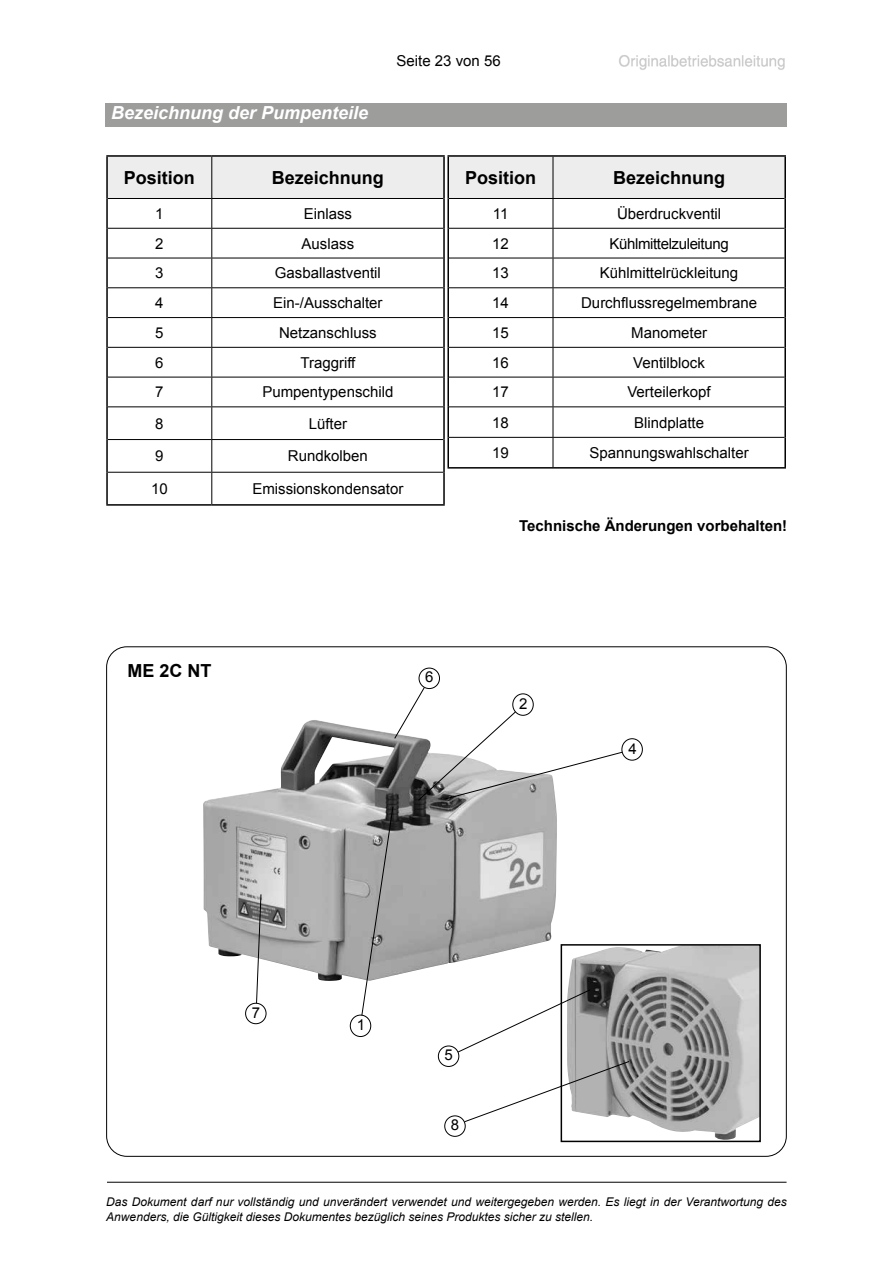
<style>
.page{position:relative;width:893px;height:1263px;background:#fff}
.page>*{position:absolute;margin:0;border:0;box-sizing:border-box;transform-origin:0 0}
.hand12e{font:700 18px "Arial";color:#000}
.Unterkapitel_ohne_d{font:italic 700 18px "Arial";color:#fff}
.text{font:15px "Arial";color:#000}
.text12f{font:700 15px "Arial";color:#000}
.text-2{font:15px "Arial";letter-spacing:-.025em;color:#000}
.t1{font:italic 12px/14.4px "Arial";color:#000}
</style>
<div class="page">
<hr style="left:107px;top:1182px;width:679px;height:1px;background:#000">
<img style="left:619px;top:55px;width:166px;height:15px">
<div style="left:105px;top:103px;width:682px;height:24px;background:#9d9d9c"></div>
<hr style="left:106px;top:157px;width:2px;height:41px;background:#000">
<hr style="left:106px;top:155px;width:106px;height:2px;background:#000">
<hr style="left:212px;top:155px;width:233px;height:2px;background:#000">
<hr style="left:106px;top:198px;width:2px;height:30px;background:#000">
<hr style="left:106px;top:228px;width:2px;height:30px;background:#000">
<hr style="left:106px;top:258px;width:2px;height:30px;background:#000">
<hr style="left:106px;top:288px;width:2px;height:30px;background:#000">
<hr style="left:106px;top:318px;width:2px;height:29px;background:#000">
<hr style="left:106px;top:347px;width:2px;height:30px;background:#000">
<hr style="left:106px;top:377px;width:2px;height:30px;background:#000">
<hr style="left:106px;top:407px;width:2px;height:32px;background:#000">
<hr style="left:106px;top:439px;width:2px;height:33px;background:#000">
<hr style="left:106px;top:472px;width:2px;height:32px;background:#000">
<hr style="left:211px;top:407px;width:1px;height:32px;background:#000">
<hr style="left:211px;top:440px;width:1px;height:32px;background:#000">
<hr style="left:211px;top:473px;width:1px;height:31px;background:#000">
<hr style="left:443px;top:377px;width:2px;height:30px;background:#000">
<hr style="left:443px;top:407px;width:2px;height:32px;background:#000">
<hr style="left:443px;top:439px;width:2px;height:33px;background:#000">
<hr style="left:443px;top:472px;width:2px;height:32px;background:#000">
<hr style="left:108px;top:406px;width:104px;height:1px;background:#000">
<hr style="left:212px;top:406px;width:231px;height:1px;background:#000">
<hr style="left:108px;top:439px;width:104px;height:1px;background:#000">
<hr style="left:212px;top:439px;width:231px;height:1px;background:#000">
<hr style="left:108px;top:472px;width:104px;height:1px;background:#000">
<hr style="left:212px;top:472px;width:231px;height:1px;background:#000">
<hr style="left:106px;top:504px;width:106px;height:2px;background:#000">
<hr style="left:212px;top:504px;width:233px;height:2px;background:#000">
<hr style="left:447px;top:155px;width:106px;height:2px;background:#000">
<hr style="left:553px;top:155px;width:233px;height:2px;background:#000">
<hr style="left:784px;top:157px;width:2px;height:41px;background:#000">
<hr style="left:784px;top:198px;width:2px;height:30px;background:#000">
<hr style="left:784px;top:228px;width:2px;height:30px;background:#000">
<hr style="left:784px;top:258px;width:2px;height:30px;background:#000">
<hr style="left:784px;top:288px;width:2px;height:30px;background:#000">
<hr style="left:784px;top:318px;width:2px;height:29px;background:#000">
<hr style="left:784px;top:347px;width:2px;height:30px;background:#000">
<hr style="left:447px;top:377px;width:2px;height:30px;background:#000">
<hr style="left:447px;top:437px;width:2px;height:30px;background:#000">
<svg style="left:107px;top:156px;width:678px;height:250px"></svg>
<svg style="left:553px;top:438px;width:1px;height:29px"></svg>
<hr style="left:784px;top:377px;width:2px;height:30px;background:#000">
<hr style="left:784px;top:437px;width:2px;height:30px;background:#000">
<hr style="left:449px;top:198px;width:104px;height:1px;background:#000">
<hr style="left:553px;top:198px;width:231px;height:1px;background:#000">
<hr style="left:449px;top:228px;width:104px;height:1px;background:#000">
<hr style="left:553px;top:228px;width:231px;height:1px;background:#000">
<hr style="left:449px;top:258px;width:104px;height:1px;background:#000">
<hr style="left:553px;top:258px;width:231px;height:1px;background:#000">
<hr style="left:449px;top:287px;width:104px;height:1px;background:#000">
<hr style="left:553px;top:287px;width:231px;height:1px;background:#000">
<hr style="left:449px;top:317px;width:104px;height:1px;background:#000">
<hr style="left:553px;top:317px;width:231px;height:1px;background:#000">
<hr style="left:449px;top:347px;width:104px;height:1px;background:#000">
<hr style="left:553px;top:347px;width:231px;height:1px;background:#000">
<hr style="left:449px;top:377px;width:104px;height:1px;background:#000">
<hr style="left:553px;top:377px;width:231px;height:1px;background:#000">
<hr style="left:447px;top:467px;width:106px;height:2px;background:#000">
<hr style="left:553px;top:467px;width:233px;height:2px;background:#000">
<hr style="left:449px;top:406px;width:104px;height:1px;background:#000">
<hr style="left:553px;top:406px;width:231px;height:1px;background:#000">
<hr style="left:553px;top:407px;width:1px;height:30px;background:#000">
<hr style="left:447px;top:407px;width:2px;height:30px;background:#000">
<hr style="left:784px;top:407px;width:2px;height:30px;background:#000">
<hr style="left:449px;top:437px;width:104px;height:1px;background:#000">
<hr style="left:553px;top:437px;width:231px;height:1px;background:#000">
<img style="left:203px;top:720px;width:158px;height:261px">
<svg style="left:256px;top:894px;width:6px;height:110px"></svg>
<div style="left:350px;top:1015px;width:21px;height:22px;border:1px solid #000;border-radius:50%"></div>
<div style="left:438px;top:1045px;width:21px;height:22px;border:1px solid #000;border-radius:50%"></div>
<div style="left:621px;top:738px;width:22px;height:22px;border:1px solid #000;border-radius:50%"></div>
<div style="left:245px;top:1003px;width:21px;height:21px;border:1px solid #000;border-radius:50%"></div>
<div style="left:419px;top:668px;width:21px;height:21px;border:1px solid #000;border-radius:50%"></div>
<div style="left:444px;top:1115px;width:22px;height:22px;border:1px solid #000;border-radius:50%"></div>
<img style="left:567px;top:947px;width:191px;height:192px">
<div style="left:561px;top:944px;width:200px;height:198px;border:2px solid #000"></div>
<svg style="left:361px;top:687px;width:262px;height:366px"></svg>
<svg style="left:463px;top:1060px;width:167px;height:63px"></svg>
<p class="Unterkapitel_ohne_d" style="left:111px;top:101px;width:259px">Bezeichnung der Pumpenteile</p>
<p class="text" style="left:396px;top:51px;width:106px">Seite 23 von 56</p>
<p class="hand12e" style="left:124px;top:165px;width:73px">Position</p>
<p class="hand12e" style="left:272px;top:165px;width:114px">Bezeichnung</p>
<p class="text" style="left:155px;top:204px;width:10px">1</p>
<p class="text" style="left:304px;top:204px;width:50px">Einlass</p>
<p class="text" style="left:155px;top:233px;width:10px">2</p>
<p class="text" style="left:302px;top:233px;width:54px">Auslass</p>
<p class="text" style="left:155px;top:263px;width:10px">3</p>
<p class="text" style="left:275px;top:263px;width:107px">Gasballastventil</p>
<p class="text" style="left:155px;top:293px;width:10px">4</p>
<p class="text" style="left:273px;top:293px;width:111px">Ein-/Ausschalter</p>
<p class="text" style="left:155px;top:323px;width:10px">5</p>
<p class="text" style="left:279px;top:323px;width:99px">Netzanschluss</p>
<p class="text" style="left:155px;top:353px;width:10px">6</p>
<p class="text" style="left:300px;top:353px;width:57px">Traggriff</p>
<p class="text" style="left:155px;top:382px;width:10px">7</p>
<p class="text" style="left:262px;top:382px;width:132px">Pumpentypenschild</p>
<p class="text" style="left:155px;top:414px;width:10px">8</p>
<p class="text" style="left:309px;top:414px;width:40px">Lüfter</p>
<p class="text" style="left:155px;top:446px;width:10px">9</p>
<p class="text" style="left:288px;top:446px;width:82px">Rundkolben</p>
<p class="text" style="left:151px;top:479px;width:18px">10</p>
<p class="text" style="left:252px;top:479px;width:152px">Emissionskondensator</p>
<p class="hand12e" style="left:465px;top:165px;width:73px">Position</p>
<p class="hand12e" style="left:613px;top:165px;width:114px">Bezeichnung</p>
<p class="text" style="left:493px;top:204px;width:17px">11</p>
<p class="text" style="left:617px;top:204px;width:106px">Überdruckventil</p>
<p class="text" style="left:492px;top:233px;width:18px">12</p>
<p class="text-2" style="left:609px;top:233px;width:121px">Kühlmittelzuleitung</p>
<p class="text" style="left:492px;top:263px;width:18px">13</p>
<p class="text" style="left:600px;top:263px;width:140px">Kühlmittelrückleitung</p>
<p class="text" style="left:492px;top:293px;width:18px">14</p>
<p class="text" style="left:581px;top:293px;width:177px">Durchflussregelmembrane</p>
<p class="text" style="left:492px;top:323px;width:18px">15</p>
<p class="text" style="left:631px;top:323px;width:77px">Manometer</p>
<p class="text" style="left:492px;top:353px;width:18px">16</p>
<p class="text" style="left:633px;top:353px;width:73px">Ventilblock</p>
<p class="text" style="left:492px;top:382px;width:18px">17</p>
<p class="text" style="left:627px;top:382px;width:85px">Verteilerkopf</p>
<p class="text" style="left:492px;top:412px;width:18px">18</p>
<p class="text" style="left:634px;top:412px;width:72px">Blindplatte</p>
<p class="text" style="left:492px;top:443px;width:18px">19</p>
<p class="text" style="left:589px;top:443px;width:161px">Spannungswahlschalter</p>
<p class="text12f" style="left:519px;top:515px;width:270px">Technische Änderungen vorbehalten!</p>
<p class="hand12e" style="left:127px;top:659px;width:86px">ME 2C NT</p>
<p class="text" style="left:425px;top:667px;width:10px">6</p>
<p class="text" style="left:519px;top:694px;width:10px">2</p>
<p class="text" style="left:628px;top:739px;width:10px">4</p>
<p class="text" style="left:252px;top:1003px;width:10px">7</p>
<p class="text" style="left:357px;top:1015px;width:10px">1</p>
<p class="text" style="left:444px;top:1045px;width:10px">5</p>
<p class="text" style="left:451px;top:1115px;width:10px">8</p>
<p class="t1" style="left:106px;top:1195px;width:682px">Das Dokument darf nur vollständig und unverändert verwendet und weitergegeben werden. Es liegt in der Verantwortung des<br>Anwenders, die Gültigkeit dieses Dokumentes bezüglich seines Produktes sicher zu stellen.</p>
</div>
